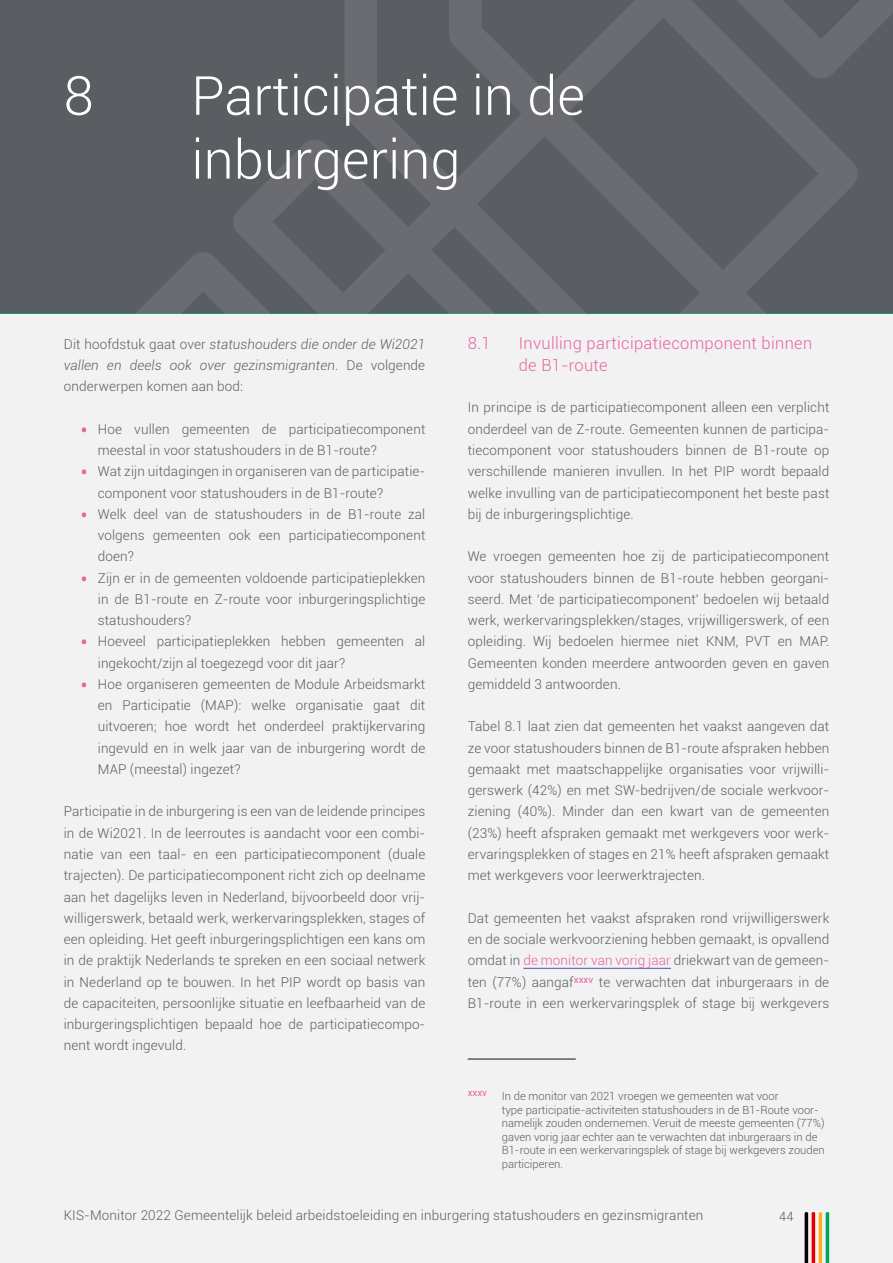
<style>
.page{position:relative;width:893px;height:1263px;background:#fff}
.page>*{position:absolute;margin:0;border:0;box-sizing:border-box;transform-origin:0 0}
.t1{font:300 54px/63.8px "Roboto";color:#fff}
.t2{font:300 16.5px/22.5px "Roboto";letter-spacing:.02em;color:#ea62a0}
.Broodtekst{font:300 13.5px/21.3px "Roboto";letter-spacing:.01em;color:#5a5d62;text-align:justify}
.Broodtekst-2{font:italic 300 13.5px/21.3px "Roboto";letter-spacing:.01em;color:#5a5d62;text-align:justify}
.t3{font:300 12.75px "Roboto";color:#5a5d62}
.Voetnoot{font:300 11.25px/13.5px "Roboto";color:#5a5d62}
.Voetnoot-2{font:9.6px "Roboto";color:#ea62a0}
.s1{font-style:normal}
.s2{font-weight:700;font-size:18px;color:#ea62a0}
.s3{color:#ea62a0}
</style>
<div class="page">
<div style="left:0;top:0;width:893px;height:315px;background:#5a5d62"></div>
<svg style="left:233px;top:138px;width:221px;height:177px;background:#616469"></svg>
<svg style="left:745px;top:250px;width:114px;height:65px;background:#5d6165"></svg>
<svg style="left:345px;top:0;width:62px;height:204px;background:#626469"></svg>
<svg style="left:454px;top:250px;width:291px;height:65px;background:#646b6d"></svg>
<svg style="left:407px;top:0;width:316px;height:293px;background:#606267"></svg>
<svg style="left:653px;top:293px;width:161px;height:22px;background:#646c6e"></svg>
<svg style="left:117px;top:250px;width:301px;height:65px;background:#63676b"></svg>
<svg style="left:409px;top:0;width:484px;height:250px;background:#5f6267"></svg>
<div style="left:0;top:315px;width:893px;height:948px;background:#f2f2f3"></div>
<svg style="left:804px;top:1212px;width:25px;height:51px"></svg>
<hr style="left:523px;top:968px;width:148px;height:1px;background:#4d549b">
<hr style="left:468px;top:1058px;width:108px;height:2px;background:#5a5d62">
<p class="t1" style="left:64px;top:62px;width:31px">8</p>
<p class="t1" style="left:191px;top:62px;width:395px">Participatie in de inburgering</p>
<p class="Broodtekst-2" style="left:64px;top:333px;width:363px"><span class="s1">Dit hoofdstuk gaat over</span> statushouders die onder de Wi2021 vallen en deels ook over gezinsmigranten<span class="s1">. De volgende onderwerpen komen aan bod:</span></p>
<p class="Broodtekst" style="left:98px;top:418px;width:329px;text-indent:-17px"><span class="s2">•</span> Hoe vullen gemeenten de participatiecomponent meestal in voor statushouders in de B1-route?</p>
<p class="Broodtekst" style="left:98px;top:460px;width:329px;text-indent:-17px"><span class="s2">•</span> Wat zijn uitdagingen in organiseren van de participatie&shy;component voor statushouders in de B1-route?</p>
<p class="Broodtekst" style="left:98px;top:503px;width:329px;text-indent:-17px"><span class="s2">•</span> Welk deel van de statushouders in de B1-route zal volgens gemeenten ook een participatiecomponent doen?</p>
<p class="Broodtekst" style="left:98px;top:567px;width:329px;text-indent:-17px"><span class="s2">•</span> Zijn er in de gemeenten voldoende participatieplekken in de B1-route en Z-route voor inburgeringsplichtige statushouders?</p>
<p class="Broodtekst" style="left:98px;top:630px;width:329px;text-indent:-17px"><span class="s2">•</span> Hoeveel participatieplekken hebben gemeenten al ingekocht/zijn al toegezegd voor dit jaar?</p>
<p class="Broodtekst" style="left:98px;top:673px;width:329px;text-indent:-17px"><span class="s2">•</span> Hoe organiseren gemeenten de Module Arbeidsmarkt en Participatie (MAP): welke organisatie gaat dit uitvoeren; hoe wordt het onderdeel praktijkervaring ingevuld en in welk jaar van de inburgering wordt de MAP (meestal) ingezet?</p>
<p class="Broodtekst" style="left:64px;top:800px;width:363px">Participatie in de inburgering is een van de leidende principes in de Wi2021. In de leerroutes is aandacht voor een combi&shy;natie van een taal- en een participatiecomponent (duale trajecten). De participatiecomponent richt zich op deelname aan het dagelijks leven in Nederland, bijvoorbeeld door vrij&shy;willigerswerk, betaald werk, werkervaringsplekken, stages of een opleiding. Het geeft inburgeringsplichtigen een kans om in de praktijk Nederlands te spreken en een sociaal netwerk in Nederland op te bouwen. In het PIP wordt op basis van de capaciteiten, persoonlijke situatie en leefbaarheid van de inburgeringsplichtigen bepaald hoe de participatiecompo&shy;nent wordt ingevuld.</p>
<p class="t2" style="left:468px;top:331px;width:24px">8.1</p>
<p class="t2" style="left:519px;top:331px;width:295px">Invulling participatiecomponent binnen de B1-route</p>
<p class="Broodtekst" style="left:468px;top:397px;width:363px">In principe is de participatiecomponent alleen een verplicht onderdeel van de Z-route. Gemeenten kunnen de participa&shy;tiecomponent voor statushouders binnen de B1-route op verschillende manieren invullen. In het PIP wordt bepaald welke invulling van de participatiecomponent het beste past bij de inburgeringsplichtige.</p>
<p class="Broodtekst" style="left:468px;top:545px;width:363px">We vroegen gemeenten hoe zij de participatiecomponent voor statushouders binnen de B1-route hebben georgani&shy;seerd. Met ‘de participatiecomponent’ bedoelen wij betaald werk, werkervaringsplekken/stages, vrijwilligerswerk, of een opleiding. Wij bedoelen hiermee niet KNM, PVT en MAP.<br>Gemeenten konden meerdere antwoorden geven en gaven gemiddeld 3 antwoorden.</p>
<p class="Broodtekst" style="left:468px;top:715px;width:363px">Tabel 8.1 laat zien dat gemeenten het vaakst aangeven dat ze voor statushouders binnen de B1-route afspraken hebben gemaakt met maatschappelijke organisaties voor vrijwilli&shy;gerswerk (42%) en met SW-bedrijven/de sociale werkvoor&shy;ziening (40%). Minder dan een kwart van de gemeenten (23%) heeft afspraken gemaakt met werkgevers voor werk&shy;ervaringsplekken of stages en 21% heeft afspraken gemaakt met werkgevers voor leerwerktrajecten.</p>
<p class="Broodtekst" style="left:468px;top:907px;width:363px">Dat gemeenten het vaakst afspraken rond vrijwilligerswerk en de sociale werkvoorziening hebben gemaakt, is opvallend omdat in <span class="s3">de monitor van vorig jaar</span> driekwart van de gemeen&shy;ten (77%) aangaf<sup>xxxv</sup> te verwachten dat inburgeraars in de B1-route in een werkervaringsplek of stage bij werkgevers</p>
<p class="Voetnoot-2" style="left:468px;top:1086px;width:21px">xxxv</p>
<p class="Voetnoot" style="left:502px;top:1089px;width:325px">In de monitor van 2021 vroegen we gemeenten wat voor<br>type participatie-activiteiten statushouders in de B1-Route voor&shy;namelijk zouden ondernemen. Veruit de meeste gemeenten (77%) gaven vorig jaar echter aan te verwachten dat inburgeraars in de B1-route in een werkervaringsplek of stage bij werkgevers zouden participeren.</p>
<p class="Broodtekst" style="left:64px;top:1204px;width:641px">KIS-Monitor 2022 Gemeentelijk beleid arbeidstoeleiding en inburgering statushouders en gezinsmigranten</p>
<p class="t3" style="left:761px;top:1206px;width:34px">44 44</p>
<p class="Broodtekst" style="left:62px;top:1204px;width:393px">Monitor gemeentelijk bel id arbeidstoeleiding vluchtelingen 2021</p>
</div>
